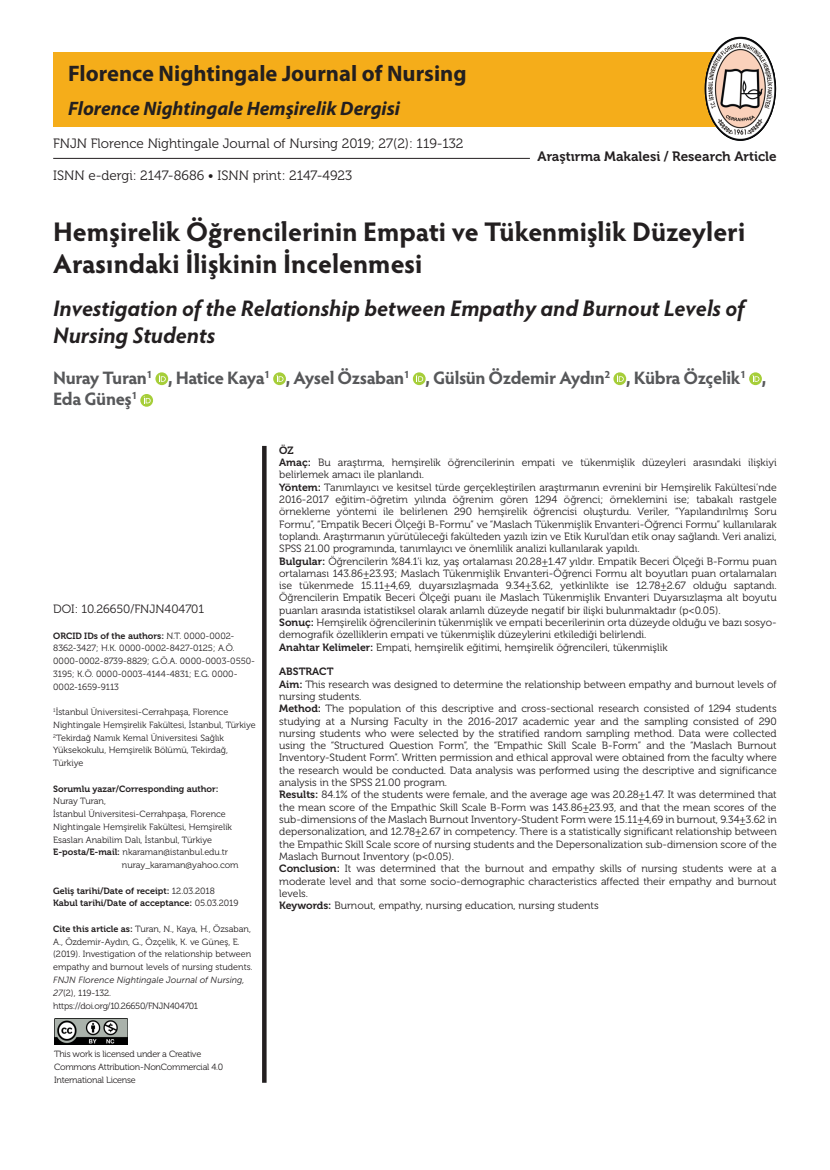
<style>
.page{position:relative;width:830px;height:1170px;background:#fff}
.page>*{position:absolute;margin:0;border:0;box-sizing:border-box;transform-origin:0 0}
.Baslik_TR{font:700 27px/32.4px "Hypatia Sans Pro";color:#231f20}
.Baslik_ENG{font:italic 700 22.5px/27px "Hypatia Sans Pro";color:#231f20}
.t1{font:700 22.5px "Myriad Pro";color:#231f20}
.t2{font:italic 700 19.5px "Myriad Pro";color:#231f20}
.Yazarlar{font:700 18px/21.6px "Hypatia Sans Pro";letter-spacing:-.025em;color:#57585a}
.t3{font:13.5px "Museo 300";color:#231f20}
.t4{font:13.5px "Museo 700";color:#231f20}
.t5{font:12px "Museo 300";color:#231f20}
.Anahtar_kelime{font:10.5px/12.3px "Museo 300";color:#231f20;text-align:justify}
.Keywords{font:10.5px "Museo 300";color:#231f20}
.t6{font:10.5px "Museo 700";color:#231f20}
.t7{font:9px/12.8px "Museo 300";color:#231f20}
.t8{font:9px/12.8px "Museo 300";letter-spacing:-.025em;color:#231f20}
.t9{font:9px "Museo 700";color:#231f20}
.s1{font-family:"Museo 700"}
.s2{font-family:"Museo 300"}
.s3{font-family:"Museo Sans 300";font-style:italic}
</style>
<div class="page">
<div style="left:53px;top:52px;width:690px;height:75px;background:#f5ad1a"></div>
<img style="left:704px;top:37px;width:71px;height:104px">
<hr style="left:53px;top:158px;width:476px;height:1px;background:#231f20">
<svg style="left:155px;top:372px;width:13px;height:13px"></svg>
<svg style="left:159px;top:375px;width:7px;height:7px"></svg>
<svg style="left:273px;top:372px;width:13px;height:13px"></svg>
<svg style="left:276px;top:375px;width:7px;height:7px"></svg>
<svg style="left:412px;top:372px;width:13px;height:13px"></svg>
<svg style="left:416px;top:375px;width:7px;height:7px"></svg>
<svg style="left:613px;top:372px;width:13px;height:13px"></svg>
<svg style="left:616px;top:375px;width:7px;height:7px"></svg>
<svg style="left:748px;top:372px;width:13px;height:13px"></svg>
<svg style="left:752px;top:375px;width:7px;height:7px"></svg>
<svg style="left:140px;top:394px;width:13px;height:13px"></svg>
<svg style="left:144px;top:396px;width:6px;height:7px"></svg>
<svg style="left:262px;top:446px;width:4px;height:636px;background:#272324"></svg>
<img style="left:54px;top:1018px;width:74px;height:26px">
<p class="t1" style="left:68px;top:58px;width:400px">Florence Nightingale Journal of Nursing</p>
<p class="t2" style="left:68px;top:96px;width:333px">Florence Nightingale Hemşirelik Dergisi</p>
<p class="t3" style="left:53px;top:136px;width:411px">FNJN Florence Nightingale Journal of Nursing 2019; 27(2): 119-132</p>
<p class="t3" style="left:53px;top:168px;width:300px">ISNN e-dergi: 2147-8686 • ISNN print: 2147-4923</p>
<p class="Baslik_TR" style="left:53px;top:214px;width:693px">Hemşirelik Öğrencilerinin Empati ve Tükenmişlik Düzeyleri<br>Arasındaki İlişkinin İncelenmesi</p>
<p class="Baslik_ENG" style="left:53px;top:294px;width:692px">Investigation of the Relationship between Empathy and Burnout Levels of<br>Nursing Students</p>
<p class="Yazarlar" style="left:53px;top:366px;width:714px">Nuray Turan<sup>1</sup> , Hatice Kaya<sup>1</sup> , Aysel Özsaban<sup>1</sup> , Gülsün Özdemir Aydın<sup>2</sup> , Kübra Özçelik<sup>1</sup> ,<br>Eda Güneş<sup>1</sup></p>
<p class="t4" style="left:537px;top:149px;width:240px">Araştırma Makalesi / Research Article</p>
<p class="t5" style="left:53px;top:602px;width:152px">DOI: 10.26650/FNJN404701</p>
<p class="t7" style="left:53px;top:629px;width:203px"><span class="s1">ORCID IDs of the authors:</span> N.T. 0000-0002- 8362-3427; H.K. 0000-0002-8427-0125; A.Ö.<br>0000-0002-8739-8829; G.Ö.A. 0000-0003-0550- 3195; K.Ö. 0000-0003-4144-4831; E.G. 0000- 0002-1659-9113</p>
<p class="t7" style="left:53px;top:705px;width:204px"><sup>1</sup>İstanbul Üniversitesi-Cerrahpaşa, Florence<br>Nightingale Hemşirelik Fakültesi, İstanbul, Türkiye</p>
<p class="t7" style="left:53px;top:731px;width:176px"><sup>2</sup>Tekirdağ Namık Kemal Üniversitesi Sağlık<br>Yüksekokulu, Hemşirelik Bölümü, Tekirdağ,<br>Türkiye</p>
<p class="t9" style="left:53px;top:783px;width:167px">Sorumlu yazar/Corresponding author:</p>
<p class="t7" style="left:53px;top:795px;width:54px">Nuray Turan,</p>
<p class="t7" style="left:53px;top:807px;width:180px">İstanbul Üniversitesi-Cerrahpaşa, Florence<br>Nightingale Hemşirelik Fakültesi, Hemşirelik<br>Esasları Anabilim Dalı, İstanbul, Türkiye</p>
<p class="t7" style="left:53px;top:846px;width:176px"><span class="s1">E-posta/E-mail:</span> nkaraman@istanbul.edu.tr</p>
<p class="t7" style="left:122px;top:858px;width:118px">nuray_karaman@yahoo.com</p>
<p class="t9" style="left:53px;top:885px;width:163px">Geliş tarihi/Date of receipt: <span class="s2">12.03.2018</span></p>
<p class="t9" style="left:53px;top:898px;width:187px">Kabul tarihi/Date of acceptance: <span class="s2">05.03.2019</span></p>
<p class="t7" style="left:53px;top:922px;width:201px"><span class="s1">Cite this article as:</span> Turan, N., Kaya, H., Özsaban, A., Özdemir-Aydın, G., Özçelik, K. ve Güneş, E. (2019). Investigation of the relationship between empathy and burnout levels of nursing students.<br><span class="s3">FNJN Florence Nightingale Journal of Nursing, 27</span>(2), 119-132.</p>
<p class="t8" style="left:53px;top:999px;width:146px">https://doi.org/10.26650/FNJN404701</p>
<p class="t8" style="left:54px;top:1047px;width:170px">This work is licensed under a Creative<br>Commons Attribution-NonCommercial 4.0<br>International License</p>
<p class="t6" style="left:279px;top:444px;width:16px">ÖZ</p>
<p class="Anahtar_kelime" style="left:279px;top:456px;width:499px"><span class="s1">Amaç:</span> Bu araştırma, hemşirelik öğrencilerinin empati ve tükenmişlik düzeyleri arasındaki ilişkiyi belirlemek amacı ile planlandı.</p>
<p class="Anahtar_kelime" style="left:279px;top:481px;width:499px"><span class="s1">Yöntem:</span> Tanımlayıcı ve kesitsel türde gerçekleştirilen araştırmanın evrenini bir Hemşirelik Fakültesi’nde 2016-2017 eğitim-öğretim yılında öğrenim gören 1294 öğrenci; örneklemini ise; tabakalı rastgele örnekleme yöntemi ile belirlenen 290 hemşirelik öğrencisi oluşturdu. Veriler, “Yapılandırılmış Soru Formu”, “Empatik Beceri Ölçeği B-Formu” ve “Maslach Tükenmişlik Envanteri-Öğrenci Formu” kullanılarak toplandı. Araştırmanın yürütüleceği fakülteden yazılı izin ve Etik Kurul’dan etik onay sağlandı. Veri analizi, SPSS 21.00 programında, tanımlayıcı ve önemlilik analizi kullanılarak yapıldı.</p>
<p class="Anahtar_kelime" style="left:279px;top:555px;width:499px"><span class="s1">Bulgular:</span> Öğrencilerin %84.1’i kız, yaş ortalaması 20.28±1.47 yıldır. Empatik Beceri Ölçeği B-Formu puan ortalaması 143.86±23.93; Maslach Tükenmişlik Envanteri-Öğrenci Formu alt boyutları puan ortalamaları ise tükenmede 15.11±4,69, duyarsızlaşmada 9.34±3.62, yetkinlikte ise 12.78±2.67 olduğu saptandı.<br>Öğrencilerin Empatik Beceri Ölçeği puanı ile Maslach Tükenmişlik Envanteri Duyarsızlaşma alt boyutu puanları arasında istatistiksel olarak anlamlı düzeyde negatif bir ilişki bulunmaktadır (p&lt;0.05).</p>
<p class="Anahtar_kelime" style="left:279px;top:616px;width:499px"><span class="s1">Sonuç:</span> Hemşirelik öğrencilerinin tükenmişlik ve empati becerilerinin orta düzeyde olduğu ve bazı sosyo&shy;demografik özelliklerin empati ve tükenmişlik düzeylerini etkilediği belirlendi.</p>
<p class="Anahtar_kelime" style="left:279px;top:641px;width:390px"><span class="s1">Anahtar Kelimeler:</span> Empati, hemşirelik eğitimi, hemşirelik öğrencileri, tükenmişlik</p>
<p class="t6" style="left:279px;top:665px;width:56px">ABSTRACT</p>
<p class="Anahtar_kelime" style="left:279px;top:678px;width:499px"><span class="s1">Aim:</span> This research was designed to determine the relationship between empathy and burnout levels of nursing students.</p>
<p class="Anahtar_kelime" style="left:279px;top:702px;width:499px"><span class="s1">Method:</span> The population of this descriptive and cross-sectional research consisted of 1294 students studying at a Nursing Faculty in the 2016-2017 academic year and the sampling consisted of 290 nursing students who were selected by the stratified random sampling method. Data were collected using the “Structured Question Form”, the “Empathic Skill Scale B-Form” and the “Maslach Burnout Inventory-Student Form”. Written permission and ethical approval were obtained from the faculty where the research would be conducted. Data analysis was performed using the descriptive and significance analysis in the SPSS 21.00 program.</p>
<p class="Anahtar_kelime" style="left:279px;top:788px;width:499px"><span class="s1">Results:</span> 84.1% of the students were female, and the average age was 20.28±1.47. It was determined that the mean score of the Empathic Skill Scale B-Form was 143.86±23.93, and that the mean scores of the sub-dimensions of the Maslach Burnout Inventory-Student Form were 15.11±4,69 in burnout, 9.34±3.62 in depersonalization, and 12.78±2.67 in competency. There is a statistically significant relationship between the Empathic Skill Scale score of nursing students and the Depersonalization sub-dimension score of the Maslach Burnout Inventory (p&lt;0.05).</p>
<p class="Anahtar_kelime" style="left:279px;top:862px;width:499px"><span class="s1">Conclusion:</span> It was determined that the burnout and empathy skills of nursing students were at a moderate level and that some socio-demographic characteristics affected their empathy and burnout levels.</p>
<p class="Keywords" style="left:279px;top:899px;width:321px"><span class="s1">Keywords:</span> Burnout, empathy, nursing education, nursing students</p>
</div>
